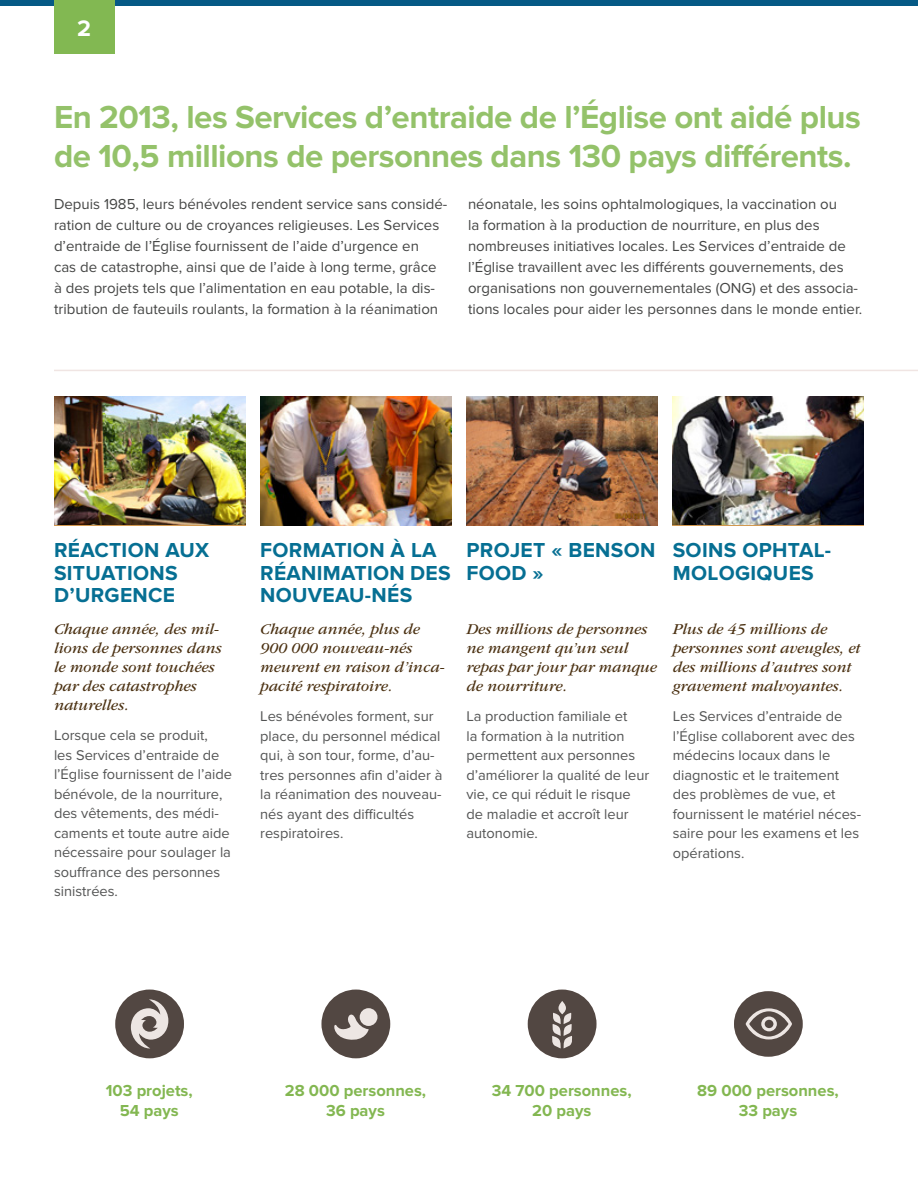
<style>
.page{position:relative;width:918px;height:1188px;background:#fff}
.page>*{position:absolute;margin:0;border:0;box-sizing:border-box;transform-origin:0 0}
.para_GrnHeadLARGE{font:700 33px/39px "Proxima Novalds Lat";letter-spacing:-.015em;color:#94c26a}
.skip_pageNum{font:700 23.25px "Proxima Novalds Lat";color:#fff}
.para_SummaryCaptionH{font:700 21px/22.5px "Proxima Novalds Lat";letter-spacing:.015em;color:#066f93}
.para_Stats{font:700 16.5px/19.5px "Proxima Novalds Lat";color:#83b751;text-align:center}
.para_NumbersSummary{font:italic 15.75px/18.9px "Garamondlds Lat";color:#4b3112}
.para_body{font:15px/21px "Proxima Novalds Lat";color:#444544}
.para_SummaryCaption{font:14.7px/19.5px "Proxima Novalds Lat";color:#535454}
</style>
<div class="page">
<hr style="left:54px;top:370px;width:864px;height:1px;background:#f0e5e3">
<img style="left:54px;top:397px;width:191px;height:128px">
<img style="left:260px;top:397px;width:191px;height:129px">
<div style="left:0;top:0;width:918px;height:6px;background:#055985"></div>
<img style="left:466px;top:397px;width:192px;height:129px">
<img style="left:673px;top:397px;width:191px;height:128px">
<svg style="left:734px;top:991px;width:69px;height:66px"></svg>
<svg style="left:321px;top:990px;width:69px;height:68px"></svg>
<svg style="left:528px;top:990px;width:69px;height:68px"></svg>
<svg style="left:115px;top:990px;width:69px;height:68px"></svg>
<div style="left:54px;top:0;width:61px;height:54px;background:#82b852"></div>
<p class="skip_pageNum" style="left:77px;top:11px;width:15px">2</p>
<p class="para_GrnHeadLARGE" style="left:54px;top:96px;width:808px">En 2013, les Services d’entraide de l’Église ont aidé plus de 10,5 millions de personnes dans 130 pays différents.</p>
<p class="para_body" style="left:54px;top:193px;width:395px">Depuis 1985, leurs bénévoles rendent service sans considé&shy;ration de culture ou de croyances religieuses. Les Services d’entraide de l’Église fournissent de l’aide d’urgence en<br>cas de catastrophe, ainsi que de l’aide à long terme, grâce à des projets tels que l’alimentation en eau potable, la dis&shy;tribution de fauteuils roulants, la formation à la réanimation</p>
<p class="para_body" style="left:468px;top:193px;width:396px">néonatale, les soins ophtalmologiques, la vaccination ou<br>la formation à la production de nourriture, en plus des nombreuses initiatives locales. Les Services d’entraide de l’Église travaillent avec les différents gouvernements, des organisations non gouvernementales (ONG) et des associa&shy;tions locales pour aider les personnes dans le monde entier.</p>
<p class="para_SummaryCaptionH" style="left:54px;top:538px;width:157px">RÉACTION AUX<br>SITUATIONS<br>D’URGENCE</p>
<p class="para_NumbersSummary" style="left:54px;top:619px;width:169px">Chaque année, des mil&shy;lions de personnes dans le monde sont touchées par des catastrophes naturelles.</p>
<p class="para_SummaryCaption" style="left:54px;top:725px;width:180px">Lorsque cela se produit,<br>les Services d’entraide de l’Église fournissent de l’aide bénévole, de la nourriture, des vêtements, des médi&shy;caments et toute autre aide nécessaire pour soulager la souffrance des personnes sinistrées.</p>
<p class="para_SummaryCaptionH" style="left:260px;top:538px;width:192px">FORMATION À LA<br>RÉANIMATION DES<br>NOUVEAU-NÉS</p>
<p class="para_NumbersSummary" style="left:260px;top:619px;width:186px">Chaque année, plus de<br>900 000 nouveau-nés meurent en raison d’inca&shy;pacité respiratoire.</p>
<p class="para_SummaryCaption" style="left:260px;top:706px;width:184px">Les bénévoles forment, sur place, du personnel médical qui, à son tour, forme, d’au&shy;tres personnes afin d’aider à la réanimation des nouveau&shy;nés ayant des difficultés respiratoires.</p>
<p class="para_SummaryCaptionH" style="left:466px;top:538px;width:191px">PROJET « BENSON<br>FOOD »</p>
<p class="para_SummaryCaptionH" style="left:673px;top:538px;width:160px">SOINS OPHTAL-<br>MOLOGIQUES</p>
<p class="para_NumbersSummary" style="left:466px;top:619px;width:192px">Des millions de personnes ne mangent qu’un seul repas par jour par manque de nourriture.</p>
<p class="para_SummaryCaption" style="left:466px;top:706px;width:184px">La production familiale et<br>la formation à la nutrition permettent aux personnes d’améliorer la qualité de leur vie, ce qui réduit le risque de maladie et accroît leur autonomie.</p>
<p class="para_NumbersSummary" style="left:673px;top:619px;width:189px">Plus de 45 millions de personnes sont aveugles, et des millions d’autres sont gravement malvoyantes.</p>
<p class="para_SummaryCaption" style="left:673px;top:706px;width:190px">Les Services d’entraide de l’Église collaborent avec des médecins locaux dans le diagnostic et le traitement des problèmes de vue, et fournissent le matériel néces&shy;saire pour les examens et les opérations.</p>
<p class="para_Stats" style="left:106px;top:1080px;width:88px">103 projets,<br>54 pays</p>
<p class="para_Stats" style="left:285px;top:1080px;width:143px">28 000 personnes,<br>36 pays</p>
<p class="para_Stats" style="left:492px;top:1080px;width:141px">34 700 personnes,<br>20 pays</p>
<p class="para_Stats" style="left:697px;top:1080px;width:143px">89 000 personnes,<br>33 pays</p>
</div>
